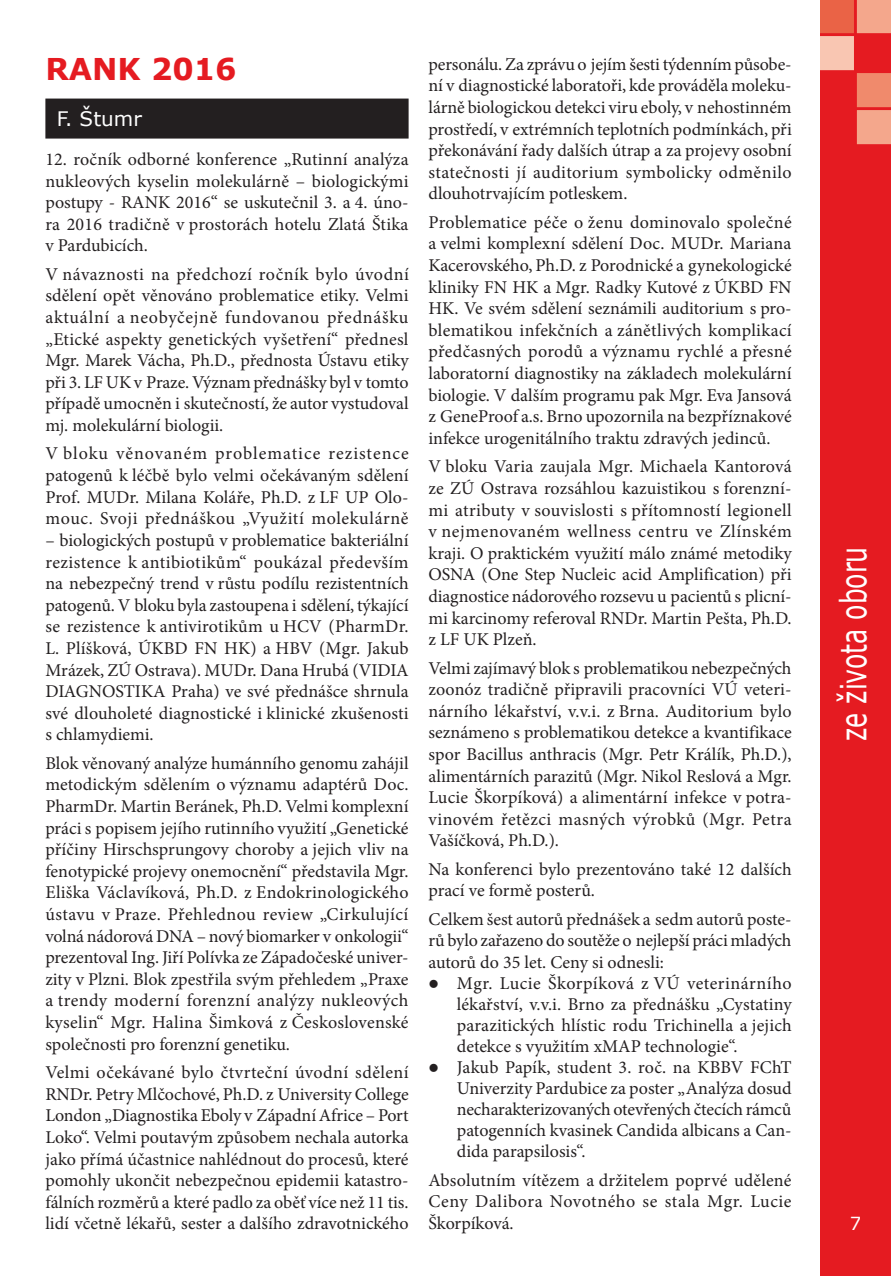
<style>
.page{position:relative;width:891px;height:1276px;background:#fff}
.page>*{position:absolute;margin:0;border:0;box-sizing:border-box;transform-origin:0 0}
.t1{font:36px "Verdana";color:#fff;scale:.7 1}
.t2{font:700 30px "Verdana";color:#e51b21}
.t3{font:20px "Verdana";color:#fff}
.t4{font:18px/21.6px "Minion Pro";color:#231f20;text-align:justify}
</style>
<div class="page">
<div style="left:820px;top:0;width:70px;height:1276px;background:#e51b21"></div>
<div style="left:45px;top:99px;width:363px;height:40px;background:#231f20"></div>
<svg style="left:850px;top:1216px;width:9px;height:13px"></svg>
<h2 class="t2" style="left:45px;top:47px;width:192px">RANK 2016</h2>
<p class="t3" style="left:57px;top:105px;width:87px">F. Štumr</p>
<p class="t4" style="left:45px;top:148px;width:364px">12. ročník odborné konference „Rutinní analýza nukleových kyselin molekulárně – biologickými postupy - RANK 2016“ se uskutečnil 3. a 4. úno&shy;ra 2016 tradičně v prostorách hotelu Zlatá Štika v Pardubicích.</p>
<p class="t4" style="left:45px;top:263px;width:365px">V návaznosti na předchozí ročník bylo úvodní sdělení opět věnováno problematice etiky. Velmi aktuální a neobyčejně fundovanou přednášku „Etické aspekty genetických vyšetření“ přednesl Mgr. Marek Vácha, Ph.D., přednosta Ústavu etiky při 3. LF UK v Praze. Význam přednášky byl v tomto případě umocněn i skutečností, že autor vystudoval mj. molekulární biologii.</p>
<p class="t4" style="left:45px;top:443px;width:365px">V bloku věnovaném problematice rezistence patogenů k léčbě bylo velmi očekávaným sdělení Prof. MUDr. Milana Koláře, Ph.D. z LF UP Olo&shy;mouc. Svoji přednáškou „Využití molekulárně</p>
<p class="t4" style="left:45px;top:529px;width:364px">– biologických postupů v problematice bakteriální rezistence k antibiotikům“ poukázal především na nebezpečný trend v růstu podílu rezistentních patogenů. V bloku byla zastoupena i sdělení, týkající se rezistence k antivirotikům u HCV (PharmDr.<br>L. Plíšková, ÚKBD FN HK) a HBV (Mgr. Jakub Mrázek, ZÚ Ostrava). MUDr. Dana Hrubá (VIDIA DIAGNOSTIKA Praha) ve své přednášce shrnula své dlouholeté diagnostické i klinické zkušenosti s chlamydiemi.</p>
<p class="t4" style="left:45px;top:752px;width:364px">Blok věnovaný analýze humánního genomu zahájil metodickým sdělením o významu adaptérů Doc.<br>PharmDr. Martin Beránek, Ph.D. Velmi komplexní práci s popisem jejího rutinního využití „Genetické příčiny Hirschsprungovy choroby a jejich vliv na fenotypické projevy onemocnění“ představila Mgr.<br>Eliška Václavíková, Ph.D. z Endokrinologického ústavu v Praze. Přehlednou review „Cirkulující volná nádorová DNA – nový biomarker v onkologii“ prezentoval Ing. Jiří Polívka ze Západočeské univer&shy;zity v Plzni. Blok zpestřila svým přehledem „Praxe a trendy moderní forenzní analýzy nukleových kyselin“ Mgr. Halina Šimková z Československé společnosti pro forenzní genetiku.</p>
<p class="t4" style="left:45px;top:1061px;width:364px">Velmi očekávané bylo čtvrteční úvodní sdělení RNDr. Petry Mlčochové, Ph.D. z University College London „Diagnostika Eboly v Západní Africe – Port Loko“. Velmi poutavým způsobem nechala autorka jako přímá účastnice nahlédnout do procesů, které pomohly ukončit nebezpečnou epidemii katastro&shy;fálních rozměrů a které padlo za oběť více než 11 tis. lidí včetně lékařů, sester a dalšího zdravotnického</p>
<p class="t4" style="left:428px;top:53px;width:365px">personálu. Za zprávu o jejím šesti týdenním působe&shy;ní v diagnostické laboratoři, kde prováděla moleku&shy;lárně biologickou detekci viru eboly, v nehostinném prostředí, v extrémních teplotních podmínkách, při překonávání řady dalších útrap a za projevy osobní statečnosti jí auditorium symbolicky odměnilo dlouhotrvajícím potleskem.</p>
<p class="t4" style="left:428px;top:211px;width:364px">Problematice péče o ženu dominovalo společné a velmi komplexní sdělení Doc. MUDr. Mariana Kacerovského, Ph.D. z Porodnické a gynekologické kliniky FN HK a Mgr. Radky Kutové z ÚKBD FN HK. Ve svém sdělení seznámili auditorium s pro&shy;blematikou infekčních a zánětlivých komplikací předčasných porodů a významu rychlé a přesné laboratorní diagnostiky na základech molekulární biologie. V dalším programu pak Mgr. Eva Jansová z GeneProof a.s. Brno upozornila na bezpříznakové infekce urogenitálního traktu zdravých jedinců.</p>
<p class="t4" style="left:428px;top:456px;width:365px">V bloku Varia zaujala Mgr. Michaela Kantorová ze ZÚ Ostrava rozsáhlou kazuistikou s forenzní&shy;mi atributy v souvislosti s přítomností legionell v nejmenovaném wellness centru ve Zlínském kraji. O praktickém využití málo známé metodiky OSNA (One Step Nucleic acid Amplification) při diagnostice nádorového rozsevu u pacientů s plicní&shy;mi karcinomy referoval RNDr. Martin Pešta, Ph.D. z LF UK Plzeň.</p>
<p class="t4" style="left:428px;top:657px;width:364px">Velmi zajímavý blok s problematikou nebezpečných zoonóz tradičně připravili pracovníci VÚ veteri&shy;nárního lékařství, v.v.i. z Brna. Auditorium bylo seznámeno s problematikou detekce a kvantifikace spor Bacillus anthracis (Mgr. Petr Králík, Ph.D.), alimentárních parazitů (Mgr. Nikol Reslová a Mgr.<br>Lucie Škorpíková) a alimentární infekce v potra&shy;vinovém řetězci masných výrobků (Mgr. Petra Vašíčková, Ph.D.).</p>
<p class="t4" style="left:428px;top:858px;width:364px">Na konferenci bylo prezentováno také 12 dalších prací ve formě posterů.</p>
<p class="t4" style="left:428px;top:908px;width:364px">Celkem šest autorů přednášek a sedm autorů poste&shy;rů bylo zařazeno do soutěže o nejlepší práci mladých autorů do 35 let. Ceny si odnesli:</p>
<p class="t4" style="left:456px;top:973px;width:336px;line-height:21px;text-indent:-28px">● Mgr. Lucie Škorpíková z VÚ veterinárního lékařství, v.v.i. Brno za přednášku „Cystatiny parazitických hlístic rodu Trichinella a jejich detekce s využitím xMAP technologie“.</p>
<p class="t4" style="left:456px;top:1057px;width:336px;line-height:21px;text-indent:-28px">● Jakub Papík, student 3. roč. na KBBV FChT Univerzity Pardubice za poster „Analýza dosud necharakterizovaných otevřených čtecích rámců patogenních kvasinek Candida albicans a Can&shy;dida parapsilosis“.</p>
<p class="t4" style="left:428px;top:1169px;width:364px">Absolutním vítězem a držitelem poprvé udělené Ceny Dalibora Novotného se stala Mgr. Lucie Škorpíková.</p>
<h1 class="t1" style="left:828px;top:740px;width:279px;rotate:-90deg">ze života oboru</h1>
</div>
